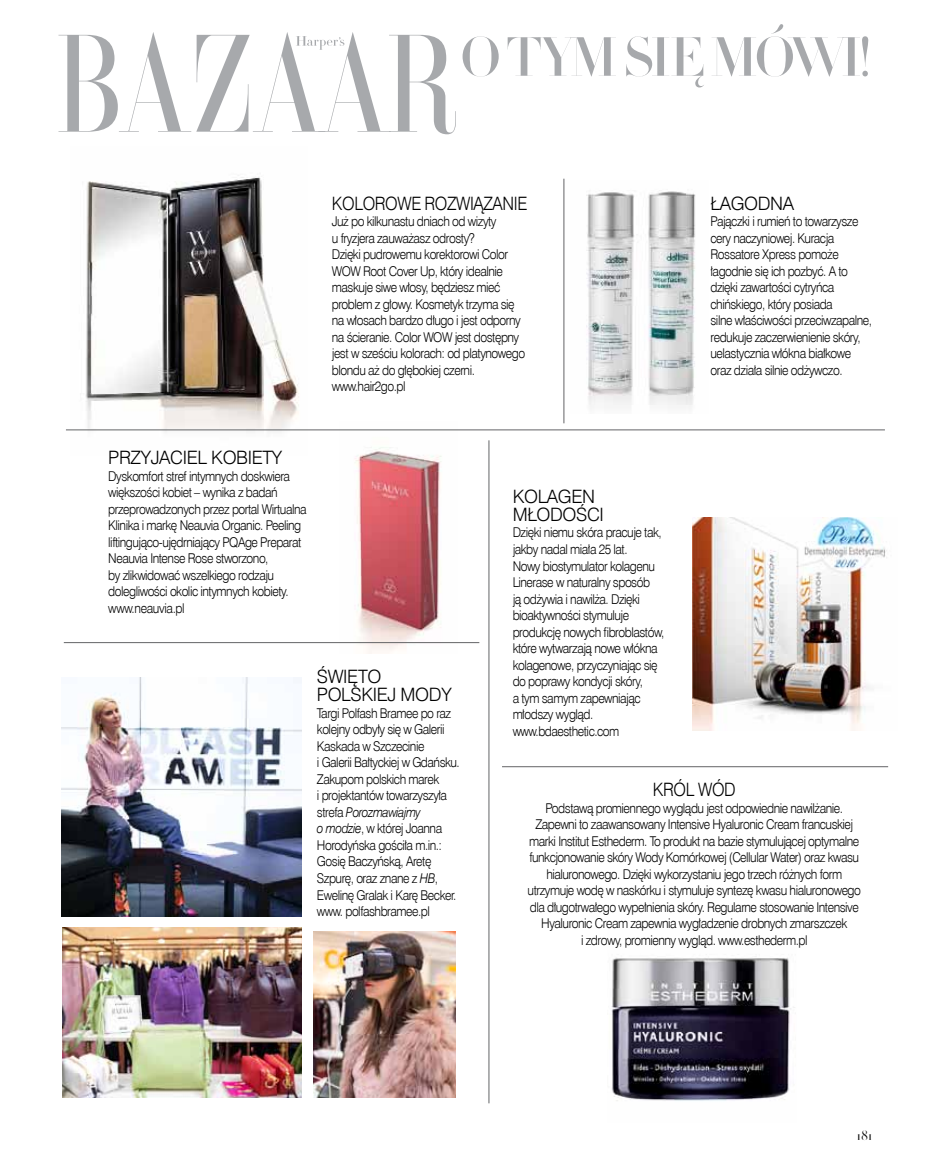
<style>
.page{position:relative;width:936px;height:1170px;background:#fff}
.page>*{position:absolute;margin:0;border:0;box-sizing:border-box;transform-origin:0 0}
.t1{font:500 54.3px "HTF Didot M96";letter-spacing:-.075em;color:#a7a9ac}
.t2{font:18.45px/18.5px "Swis 721 Lt EU";letter-spacing:-.02em;color:#000}
.t3{font:18.45px "Swis 721 Lt EU";letter-spacing:-.02em;color:#000;scale:.9 1}
.t4{font:13.5px/16.5px "Swis 721 Lt EU";letter-spacing:-.04em;color:#000;scale:.9 1}
.t5{font:300 13.5px "HTF Didot L96";color:#000}
.s1{font-style:italic}
</style>
<div class="page">
<svg style="left:58px;top:32px;width:398px;height:102px"></svg>
<img style="left:611px;top:956px;width:184px;height:145px">
<img style="left:339px;top:430px;width:119px;height:223px">
<hr style="left:563px;top:179px;width:1px;height:244px;background:#636466">
<hr style="left:64px;top:642px;width:415px;height:1px;background:#636466">
<img style="left:692px;top:517px;width:195px;height:213px">
<img style="left:586px;top:191px;width:110px;height:216px">
<img style="left:62px;top:677px;width:240px;height:239px">
<img style="left:70px;top:175px;width:238px;height:257px">
<hr style="left:66px;top:429px;width:818px;height:1px;background:#636466">
<img style="left:63px;top:927px;width:239px;height:170px">
<hr style="left:488px;top:440px;width:1px;height:663px;background:#636466">
<hr style="left:502px;top:766px;width:386px;height:1px;background:#636466">
<img style="left:313px;top:931px;width:142px;height:166px">
<h1 class="t1" style="left:460px;top:18px;width:412px">O TYM SIĘ MÓWI!</h1>
<h2 class="t3" style="left:332px;top:192px;width:219px">kolorowe rozwiązan ie</h2>
<p class="t4" style="left:332px;top:213px;width:197px">Już po kilkunastu dniach od wizyty<br>u fryzjera zauważasz odrosty?<br>Dzięki pudrowemu korektorowi Color<br>WOW</p>
<p class="t4" style="left:332px;top:263px;width:211px;text-indent:31px">Root Cover Up, który idealnie maskuje siwe włosy, będziesz mieć problem z głowy. Kosmetyk trzyma się na włosach bardzo długo i jest odporny na ścieranie. Color WOW</p>
<p class="t4" style="left:332px;top:329px;width:216px;text-indent:123px">jest dostępny jest w sześciu kolorach: od platynowego blondu aż do głębokiej czerni. www.hair2go.pl</p>
<h2 class="t2" style="left:710px;top:194px;width:85px">Łagodna</h2>
<p class="t4" style="left:710px;top:213px;width:181px">Pajączki i rumień to towarzysze cery naczyniowej. Kuracja<br>Rossatore Xpress pomoże łagodnie się ich pozbyć. A to dzięki zawartości cytryńca chińskiego, który posiada<br>silne właściwości przeciwzapalne, redukuje zaczerwienienie skóry, uelastycznia włókna białkowe oraz działa silnie odżywczo.</p>
<h2 class="t2" style="left:108px;top:449px;width:175px">przyjaciel kobiety</h2>
<p class="t4" style="left:108px;top:468px;width:222px">Dyskomfort stref intymnych doskwiera większości kobiet – wynika z badań przeprowadzonych przez portal Wirtualna Klinika i markę Neauvia Organic. Peeling liftingująco-ujędrniający PQAge Preparat Neauvia I ntense Rose stworzono,<br>by zlikwidować wszelkiego rodzaju dolegliwości okolic intymnych kobiety. www.neauvia.pl</p>
<h2 class="t2" style="left:317px;top:667px;width:136px">Święto polskiej mody</h2>
<p class="t4" style="left:317px;top:705px;width:160px">Targi Polfash Bramee po raz kolejny odbyły się w Galerii<br>Kaskada w Szczecinie<br>i Galerii Bałtyckiej w Gdańsku.<br>Zakupom polskich marek<br>i projektantów towarzyszyła strefa <span class="s1">Porozmawiajmy<br>o modzie</span>, w której Joanna<br>Horodyńska gościła m.in.:<br>Gosię Baczyńską, Aretę<br>Szpurę, oraz znane z <span class="s1">HB</span>,<br>Ewelinę Gralak i Karę Becker. www. polfashbramee.pl</p>
<h2 class="t2" style="left:512px;top:487px;width:93px">kolagen młodości</h2>
<p class="t4" style="left:512px;top:524px;width:170px">Dzięki niemu skóra pracuje tak, jakby nadal miała 25 lat.<br>Nowy biostymulator kolagenu<br>Linerase w naturalny sposób<br>ją odżywia i nawilża. Dzięki bioaktywności stymuluje produkcję nowych fibroblastów, które wytwarzają nowe włókna kolagenowe, przyczyniając się do poprawy kondycji skóry,<br>a tym samym zapewniając młodszy wygląd. www.bdaesthetic.com</p>
<h2 class="t3" style="left:652px;top:778px;width:94px">Król wód</h2>
<p class="t4" style="left:527px;top:799px;width:372px;text-align:center">Podstawą promiennego wyglądu jest odpowiednie nawilżanie.<br>Zapewni to zaawansowany I ntensive Hyaluronic Cream francuskiej marki I nstitut Esthederm. To produkt na bazie stymulującej optymalne funkcjonowanie skóry Wody Komórkowej (Cellular Water) oraz kwasu hialuronowego. Dzięki wykorzystaniu jego trzech różnych form utrzymuje wodę w naskórku i stymuluje syntezę kwasu hialuronowego dla długotrwałego wypełnienia skóry. Regularne stosowanie I ntensive Hyaluronic Cream zapewnia wygładzenie drobnych zmarszczek<br>i zdrowy, promienny wygląd. www.esthederm.pl</p>
<p class="t5" style="left:856px;top:1125px;width:17px">181</p>
</div>
